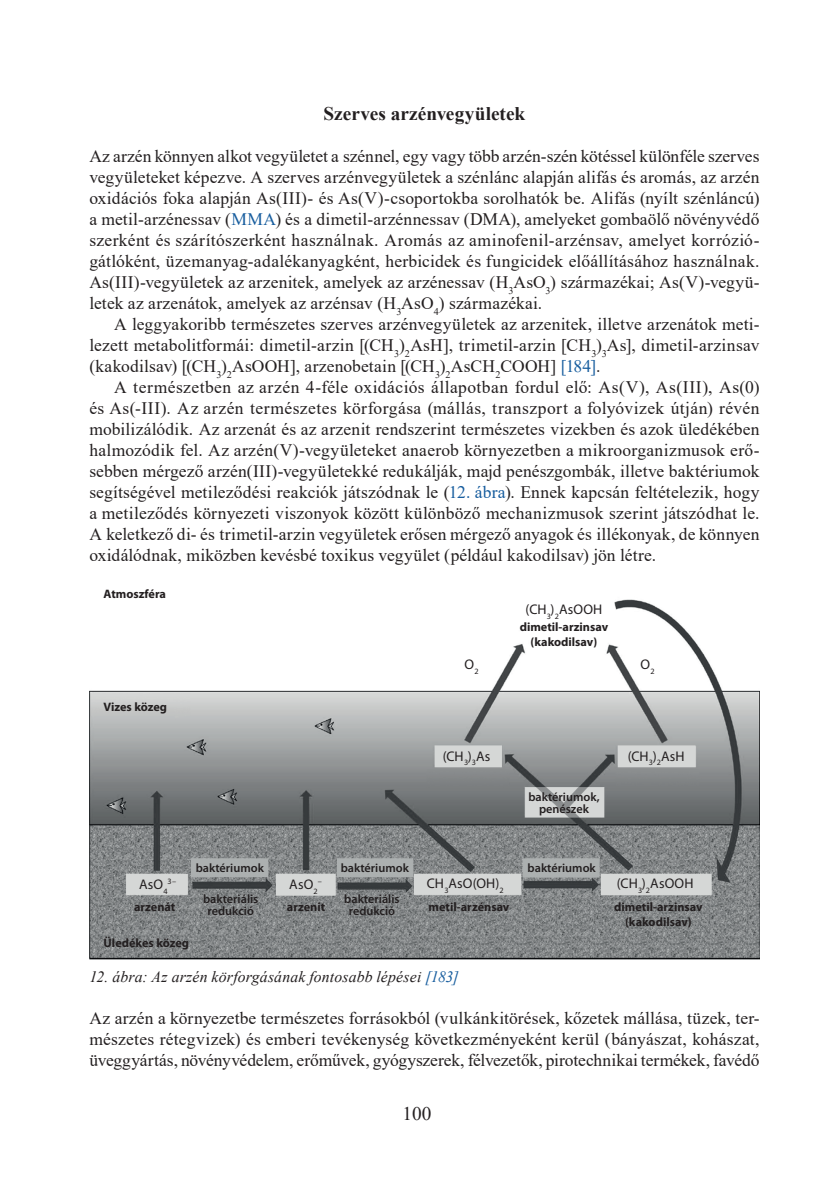
<style>
.page{position:relative;width:834px;height:1181px;background:#fff}
.page>*{position:absolute;margin:0;border:0;box-sizing:border-box;transform-origin:0 0}
._1__Subchapter_Head{font:700 19.25px "Times New Roman";letter-spacing:.005em;color:#231f20}
.t1{font:19.25px "Times New Roman";color:#231f20}
.Body{font:17.5px/21px "Times New Roman";letter-spacing:.01em;color:#231f20;text-align:justify}
.Body_1st_Paragraph_T{font:17.5px/21px "Times New Roman";color:#231f20;text-align:justify}
.Figure_Number___Titl{font:italic 15.75px "Times New Roman";letter-spacing:.01em;color:#231f20}
.t2{font:14px "Myriad Pro";letter-spacing:.015em;color:#231f20}
.t3{font:700 12.25px/14.7px "Myriad Pro";color:#231f20;text-align:center}
.t4{font:600 12.25px/12.2px "Myriad Pro";color:#231f20;text-align:center}
.t5{font:8.22px "Myriad Pro";color:#231f20}
.s1{color:#175d9e}
</style>
<div class="page">
<img style="left:89px;top:599px;width:670px;height:361px">
<p class="_1__Subchapter_Head" style="left:323px;top:100px;width:203px">Szerves arzénvegyületek</p>
<p class="Body_1st_Paragraph_T" style="left:89px;top:145px;width:671px">Az arzén könnyen alkot vegyületet a szénnel, egy vagy több arzén-szén kötéssel különféle szerves vegyületeket képezve. A szerves arzénvegyületek a szénlánc alapján alifás és aromás, az arzén oxidációs foka alapján As(III)- és As(V)-csoportokba sorolhatók be. Alifás (nyílt szénláncú) a metil-arzénessav (<span class="s1">MMA</span>) és a dimetil-arzénnessav (DMA), amelyeket gombaölő növényvédő szerként és szárítószerként használnak. Aromás az aminofenil-arzénsav, amelyet korrózió&shy;gátlóként, üzemanyag-adalékanyagként, herbicidek és fungicidek előállításához használnak.<br>As(III)-vegyületek az arzenitek, amelyek az arzénessav (H<sub>3</sub>AsO<sub>3</sub>) származékai; As(V)-vegyü&shy;letek az arzenátok, amelyek az arzénsav (H<sub>3</sub>AsO<sub>4</sub>) származékai.</p>
<p class="Body" style="left:89px;top:313px;width:671px;text-indent:25px">A leggyakoribb természetes szerves arzénvegyületek az arzenitek, illetve arzenátok meti&shy;lezett metabolitformái: dimetil-arzin [(CH<sub>3</sub>)<sub>2</sub>AsH], trimetil-arzin [CH<sub>3</sub>)<sub>3</sub>As], dimetil-arzinsav (kakodilsav) [(CH<sub>3</sub>)<sub>2</sub>AsOOH], arzenobetain [(CH<sub>3</sub>)<sub>2</sub>AsCH<sub>2</sub>COOH] <span class="s1">[184]</span>.</p>
<p class="Body" style="left:89px;top:376px;width:671px;text-indent:25px">A természetben az arzén 4-féle oxidációs állapotban fordul elő: As(V), As(III), As(0) és -As(-III). Az arzén természetes körforgása (mállás, transzport a folyóvizek útján) révén mobilizálódik. Az arzenát és az arzenit rendszerint természetes vizekben és azok üledékében halmozódik fel. Az arzén(V)-vegyületeket anaerob környezetben a mikroorganizmusok erő&shy;sebben mérgező arzén(III)-vegyületekké redukálják, majd penészgombák, illetve baktériumok segítségével metileződési reakciók játszódnak le (<span class="s1">12. ábra</span>). Ennek kapcsán feltételezik, hogy a metileződés környezeti viszonyok között különböző mechanizmusok szerint játszódhat le.<br>A keletkező di- és trimetil-arzin vegyületek erősen mérgező anyagok és illékonyak, de könnyen oxidálódnak, miközben kevésbé toxikus vegyület (például kakodilsav) jön létre.</p>
<p class="t3" style="left:104px;top:586px;width:64px">Atmoszféra</p>
<p class="t2" style="left:525px;top:601px;width:78px">(CH<sub>3</sub>)<sub>2</sub>AsOOH</p>
<p class="t3" style="left:519px;top:619px;width:90px">dimetil-arzinsav (kakodilsav)</p>
<p class="t3" style="left:104px;top:699px;width:65px">Vizes közeg</p>
<p class="t2" style="left:464px;top:656px;width:16px">O<sub>2</sub></p>
<p class="t2" style="left:640px;top:656px;width:16px">O<sub>2</sub></p>
<p class="t2" style="left:442px;top:747px;width:49px">(CH<sub>3</sub>)<sub>3</sub>As</p>
<p class="t4" style="left:528px;top:790px;width:73px">baktériumok, penészek</p>
<p class="t2" style="left:627px;top:747px;width:58px">(CH<sub>3</sub>)<sub>2</sub>AsH</p>
<p class="t4" style="left:196px;top:861px;width:70px">baktériumok</p>
<p class="t4" style="left:203px;top:892px;width:57px">bakteriális redukció</p>
<p class="t4" style="left:344px;top:892px;width:57px">bakteriális redukció</p>
<p class="t4" style="left:340px;top:861px;width:70px">baktériumok</p>
<p class="t4" style="left:527px;top:861px;width:70px">baktériumok</p>
<p class="t2" style="left:616px;top:874px;width:78px">(CH<sub>3</sub>)<sub>2</sub>AsOOH</p>
<p class="t2" style="left:427px;top:874px;width:74px">CH<sub>3</sub>AsO(OH)</p>
<p class="t2" style="left:139px;top:875px;width:30px">AsO<sub>4</sub></p>
<p class="t5" style="left:167px;top:876px;width:10px">3–</p>
<p class="t2" style="left:289px;top:875px;width:30px">AsO<sub>2</sub></p>
<p class="t5" style="left:499px;top:885px;width:6px">2</p>
<p class="t5" style="left:318px;top:876px;width:6px">–</p>
<p class="t3" style="left:428px;top:899px;width:82px">metil-arzénsav</p>
<p class="t3" style="left:614px;top:899px;width:90px">dimetil-arzinsav (kakodilsav)</p>
<p class="t3" style="left:134px;top:899px;width:43px">arzenát</p>
<p class="t3" style="left:287px;top:899px;width:40px">arzenit</p>
<p class="t3" style="left:104px;top:934px;width:87px">Üledékes közeg</p>
<p class="Figure_Number___Titl" style="left:89px;top:965px;width:371px">12. ábra: Az arzén körforgásának fontosabb lépései <span class="s1">[183]</span></p>
<p class="Body_1st_Paragraph_T" style="left:89px;top:1006px;width:671px">Az arzén a környezetbe természetes forrásokból (vulkánkitörések, kőzetek mállása, tüzek, ter&shy;mészetes rétegvizek) és emberi tevékenység következményeként kerül (bányászat, kohászat, üveggyártás, növényvédelem, erőművek, gyógyszerek, félvezetők, pirotechnikai termékek, favédő</p>
<p class="t1" style="left:402px;top:1100px;width:30px">100</p>
</div>
